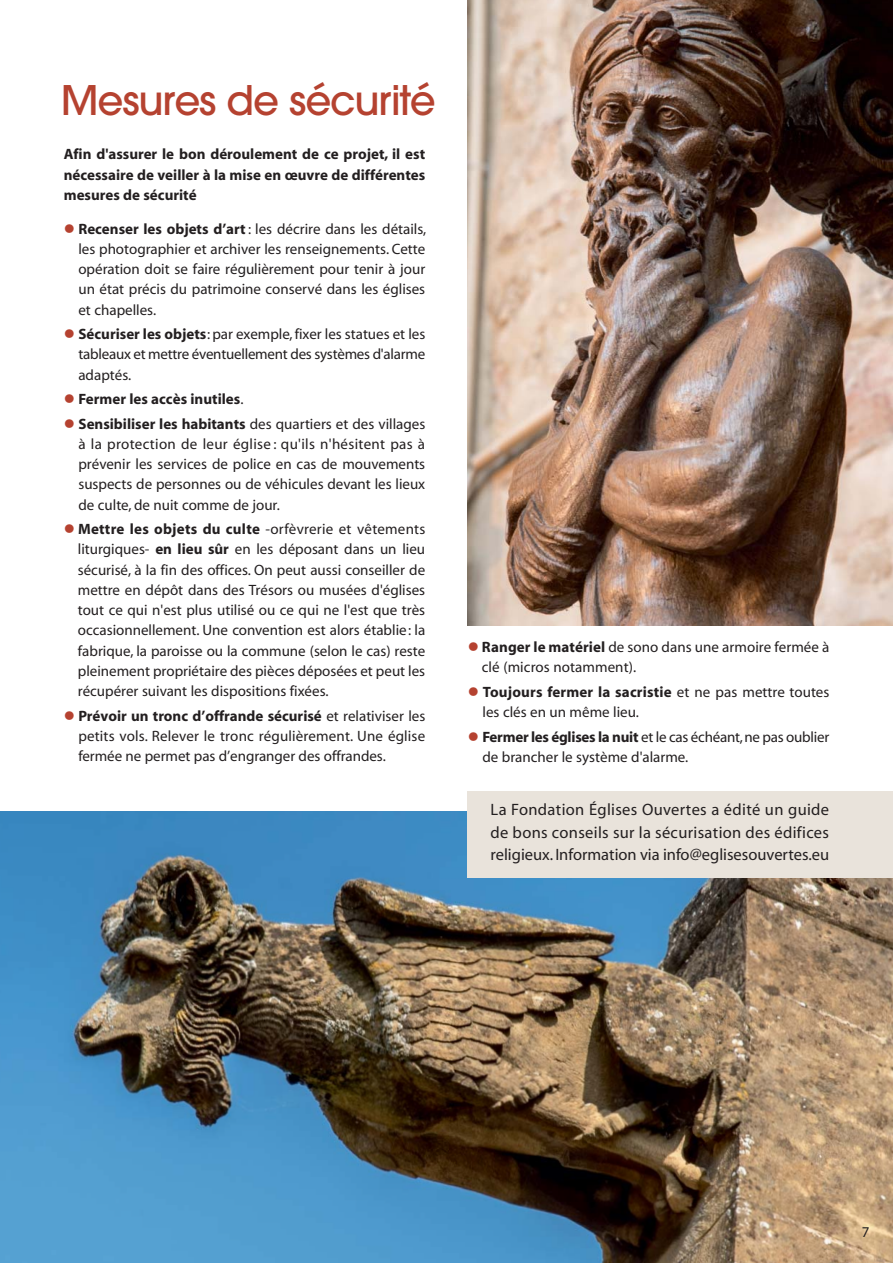
<style>
.page{position:relative;width:893px;height:1263px;background:#fff}
.page>*{position:absolute;margin:0;border:0;box-sizing:border-box;transform-origin:0 0}
.t1{font:500 40.5px "Avant Garde";letter-spacing:-.03em;color:#b54230}
.t2{font:16.5px/22.5px "Myriad";color:#231f20;text-align:justify}
.t3{font:15px/20.2px "Myriad";color:#231f20;text-align:justify}
.t4{font:700 15px/20.2px "Myriad";color:#231f20;text-align:justify}
.s1{color:#b54230}
.s2{font-weight:700}
.s3{font-weight:400}
</style>
<div class="page">
<img style="left:0;top:812px;width:893px;height:451px">
<img style="left:468px;top:0;width:425px;height:626px">
<div style="left:468px;top:791px;width:425px;height:87px;background:#e9e3db"></div>
<h1 class="t1" style="left:61px;top:85px;width:377px">Mesures de sécurité</h1>
<p class="t4" style="left:64px;top:145px;width:363px">Afin d'assurer le bon déroulement de ce projet, il est nécessaire de veiller à la mise en œuvre de différentes mesures de sécurité</p>
<p class="t3" style="left:78px;top:220px;width:349px;text-indent:-15px"><span class="s1">●</span> <span class="s2">Recenser les objets d’art</span> : les décrire dans les détails, les photographier et archiver les renseignements. Cette opération doit se faire régulièrement pour tenir à jour un état précis du patrimoine conservé dans les églises et chapelles.</p>
<p class="t3" style="left:78px;top:325px;width:348px;text-indent:-15px"><span class="s1">●</span> <span class="s2">Sécuriser les objets</span>: par exemple, fixer les statues et les tableaux et mettre éventuellement des systèmes d'alarme adaptés.</p>
<p class="t4" style="left:64px;top:390px;width:181px"><span class="s1">●</span> Fermer les accès inutiles<span class="s3">.</span></p>
<p class="t3" style="left:78px;top:415px;width:348px;text-indent:-15px"><span class="s1">●</span> <span class="s2">Sensibiliser les habitants</span> des quartiers et des villages à la protection de leur église : qu'ils n'hésitent pas à prévenir les services de police en cas de mouvements suspects de personnes ou de véhicules devant les lieux de culte, de nuit comme de jour.</p>
<p class="t3" style="left:78px;top:520px;width:349px;text-indent:-14px"><span class="s1">●</span> <span class="s2">Mettre les objets du culte</span> -orfèvrerie et vêtements liturgiques- <span class="s2">en lieu sûr</span> en les déposant dans un lieu sécurisé, à la fin des offices. On peut aussi conseiller de mettre en dépôt dans des Trésors ou musées d'églises tout ce qui n'est plus utilisé ou ce qui ne l'est que très occa sion nellement. Une convention est alors établie: la fabrique, la paroisse ou la commune (selon le cas) reste pleinement propriétaire des pièces déposées et peut les récupérer suivant les dispositions fixées.</p>
<p class="t3" style="left:78px;top:707px;width:348px;text-indent:-15px"><span class="s1">●</span> <span class="s2">Prévoir un tronc d’offrande sécurisé</span> et relativiser les petits vols. Relever le tronc régulièrement. Une église fermée ne permet pas d’engranger des offrandes.</p>
<p class="t3" style="left:482px;top:638px;width:349px;text-indent:-14px"><span class="s1">●</span> <span class="s2">Ranger le matériel</span> de sono dans une armoire fermée à clé (micros notamment).</p>
<p class="t3" style="left:483px;top:683px;width:348px;text-indent:-15px"><span class="s1">●</span> <span class="s2">Toujours fermer la sacristie</span> et ne pas mettre toutes les clés en un même lieu.</p>
<p class="t3" style="left:482px;top:728px;width:348px;text-indent:-15px"><span class="s1">●</span> <span class="s2">Fermer les églises la nuit</span> et le cas échéant, ne pas oublier de brancher le système d'alarme.</p>
<p class="t2" style="left:491px;top:800px;width:340px">La Fondation Églises Ouvertes a édité un guide de bons conseils sur la sécurisation des édifices religieux. Information via info@eglisesouvertes.eu</p>
<p class="t3" style="left:862px;top:1223px;width:9px">7</p>
</div>
